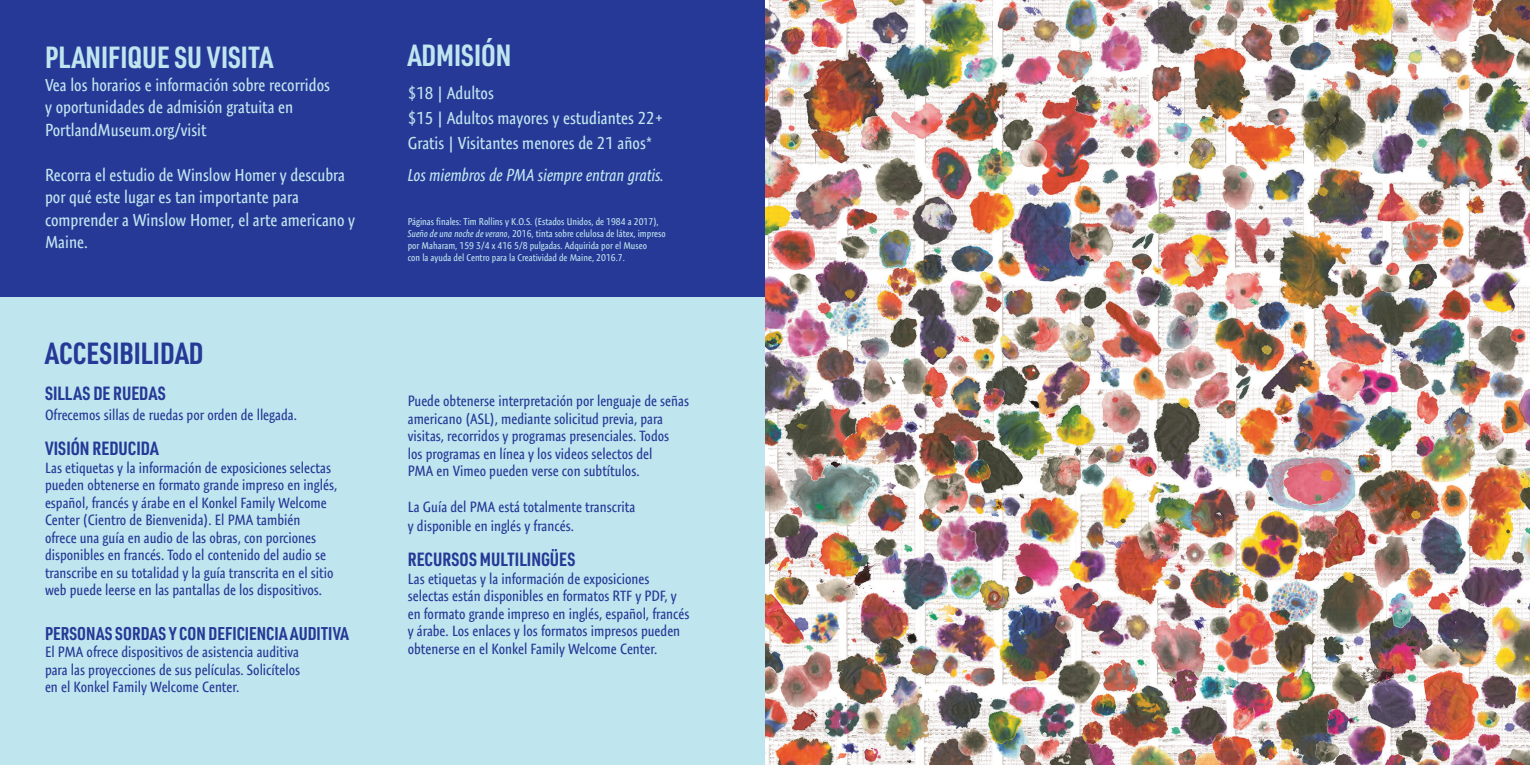
<style>
.page{position:relative;width:1530px;height:765px;background:#fff}
.page>*{position:absolute;margin:0;border:0;box-sizing:border-box;transform-origin:0 0}
.t1{font:700 30px "URWDIN Cond";color:#bfe5ef}
.t2{font:700 30px "URWDIN Cond";color:#263996}
.t3{font:700 18.75px "URWDIN Cond";color:#263996}
.t4{font:700 18.12px "URWDIN Cond";color:#263996}
.t5{font:condensed 17.5px/22.5px "Expo Sans Pro";color:#bfe5ef}
.t6{font:italic condensed 17.5px "Expo Sans Pro";color:#bfe5ef}
.t7{font:condensed 15px/17.5px "Expo Sans Pro";color:#263996}
.t8{font:condensed 10px/12px "Expo Sans Pro";color:#bfe5ef}
.s1{font-style:italic}
</style>
<div class="page">
<div style="left:0;top:290px;width:765px;height:475px;background:#bfe5ef"></div>
<div style="left:0;top:0;width:765px;height:297px;background:#263996"></div>
<img style="left:766px;top:0;width:764px;height:765px">
<p class="t1" style="left:45px;top:37px;width:230px">PLANIFIQUE SU VISITA</p>
<p class="t5" style="left:45px;top:74px;width:287px">Vea los horarios e información sobre recorridos y oportunidades de admisión gratuita en<br>PortlandMuseum.org/visit</p>
<p class="t5" style="left:45px;top:164px;width:312px">Recorra el estudio de Winslow Homer y descubra por qué este lugar es tan importante para comprender a Winslow Homer, el arte americano y Maine.</p>
<p class="t2" style="left:45px;top:333px;width:160px">ACCESIBILIDAD</p>
<p class="t3" style="left:45px;top:380px;width:122px">SILLAS DE RUEDAS</p>
<p class="t7" style="left:45px;top:406px;width:253px">Ofrecemos sillas de ruedas por orden de llegada.</p>
<p class="t3" style="left:45px;top:436px;width:115px">VISIÓN REDUCIDA</p>
<p class="t7" style="left:45px;top:459px;width:294px">Las etiquetas y la información de exposiciones selectas pueden obtenerse en formato grande impreso en inglés, español, francés y árabe en el Konkel Family Welcome Center (Cientro de Bienvenida). El PMA también<br>ofrece una guía en audio de las obras, con porciones disponibles en francés. Todo el contenido del audio se transcribe en su totalidad y la guía transcrita en el sitio web puede leerse en las pantallas de los dispositivos.</p>
<p class="t4" style="left:45px;top:621px;width:305px">PERSONAS SORDAS Y CON DEFICIENCIA AUDITIVA</p>
<p class="t7" style="left:45px;top:643px;width:257px;text-align:justify">El PMA ofrece dispositivos de asistencia auditiva para las proyecciones de sus películas. Solicítelos en el Konkel Family Welcome Center.</p>
<p class="t1" style="left:408px;top:35px;width:105px">ADMISIÓN</p>
<p class="t5" style="left:408px;top:82px;width:88px">$18 | Adultos</p>
<p class="t5" style="left:408px;top:107px;width:257px">$15 | Adultos mayores y estudiantes 22+</p>
<p class="t5" style="left:408px;top:132px;width:246px">Gratis | Visitantes menores de 21 años*</p>
<p class="t6" style="left:408px;top:165px;width:258px">Los miembros de PMA siempre entran gratis.</p>
<p class="t8" style="left:408px;top:215px;width:259px">Páginas finales: Tim Rollins y K.O.S. (Estados Unidos, de 1984 a 2017), <span class="s1">Sueño de una noche de verano</span>, 2016, tinta sobre celulosa de látex, impreso por Maharam, 159 3/4 x 416 5/8 pulgadas. Adquirida por el Museo<br>con la ayuda del Centro para la Creatividad de Maine, 2016.7.</p>
<p class="t7" style="left:408px;top:393px;width:283px">Puede obtenerse interpretación por lenguaje de señas americano (ASL), mediante solicitud previa, para visitas, recorridos y programas presenciales. Todos<br>los programas en línea y los videos selectos del<br>PMA en Vimeo pueden verse con subtítulos.</p>
<p class="t7" style="left:408px;top:498px;width:229px;line-height:18.8px">La Guía del PMA está totalmente transcrita y disponible en inglés y francés.</p>
<p class="t3" style="left:408px;top:547px;width:169px">RECURSOS MULTILINGÜES</p>
<p class="t7" style="left:408px;top:570px;width:283px">Las etiquetas y la información de exposiciones selectas están disponibles en formatos RTF y PDF, y en formato grande impreso en inglés, español, francés y árabe. Los enlaces y los formatos impresos pueden obtenerse en el Konkel Family Welcome Center.</p>
</div>
